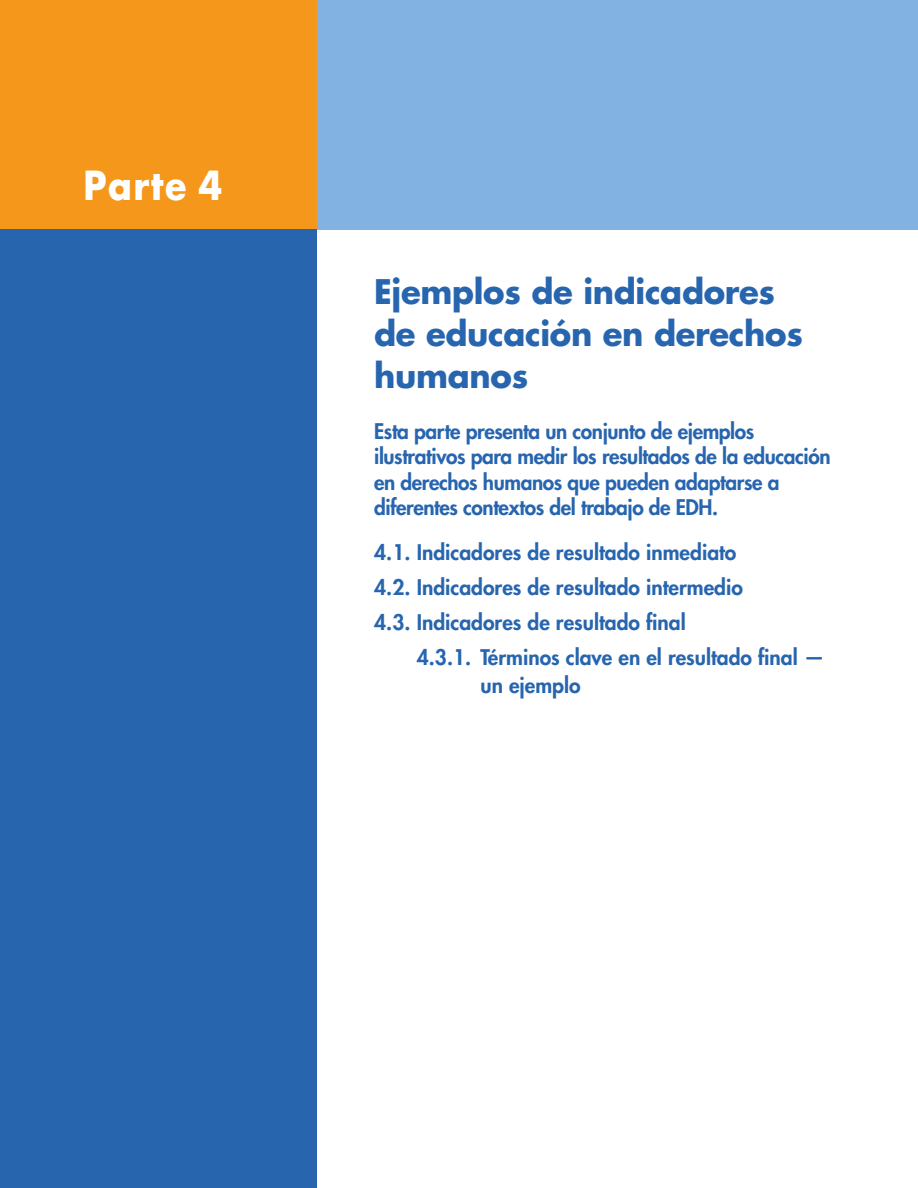
<style>
.page{position:relative;width:918px;height:1188px;background:#fff}
.page>*{position:absolute;margin:0;border:0;box-sizing:border-box;transform-origin:0 0}
.t1{font:700 39px "Futura Std";letter-spacing:.045em;color:#fff;scale:.9 1}
.part_azul{font:700 33px/42px "Futura Std";letter-spacing:-.01em;color:#2765af}
.parr_normal{font:800 21px/25.5px "Futura Std";letter-spacing:-.02em;color:#2765af}
.parr_normal-2{font:800 21px/28.3px "Futura Std";color:#2765af}
</style>
<div class="page">
<div style="left:316px;top:0;width:602px;height:230px;background:#81b2e1"></div>
<div style="left:0;top:0;width:316px;height:230px;background:#f4971b"></div>
<div style="left:0;top:230px;width:316px;height:958px;background:#2765af"></div>
<h1 class="t1" style="left:83px;top:164px;width:156px">Parte 4</h1>
<p class="part_azul" style="left:374px;top:271px;width:430px">Ejemplos de indicadores de educación en derechos humanos</p>
<p class="parr_normal" style="left:374px;top:418px;width:458px">Esta parte presenta un conjunto de ejemplos ilustrativos para medir los resultados de la educación en derechos humanos que pueden adaptarse a diferentes contextos del trabajo de EDH.</p>
<p class="parr_normal-2" style="left:374px;top:539px;width:364px">4.1. Indicadores de resultado inmediato</p>
<p class="parr_normal-2" style="left:374px;top:573px;width:370px">4.2. Indicadores de resultado intermedio</p>
<p class="parr_normal-2" style="left:374px;top:608px;width:313px">4.3. Indicadores de resultado final</p>
<p class="parr_normal-2" style="left:480px;top:643px;width:346px;text-indent:-64px">4.3.1. Términos clave en el resultado final — un ejemplo</p>
</div>
